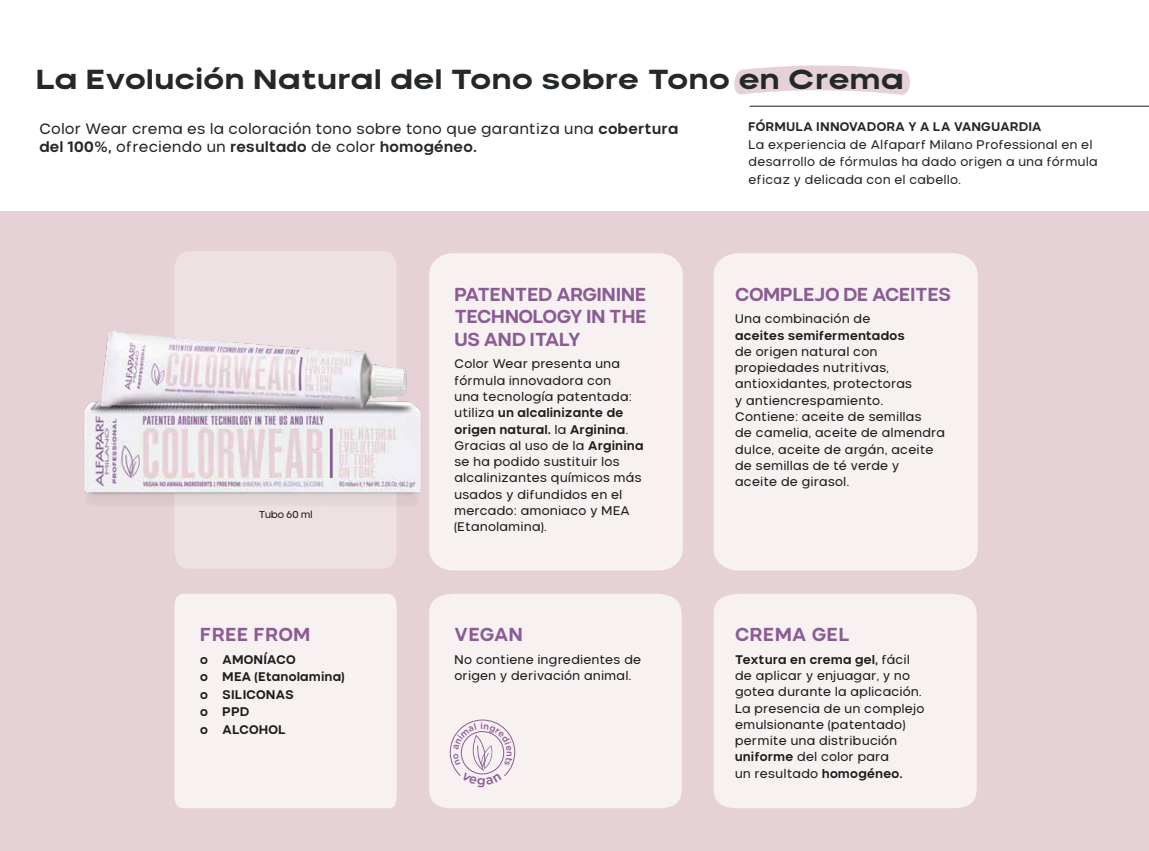
<style>
.page{position:relative;width:1149px;height:851px;background:#fff}
.page>*{position:absolute;margin:0;border:0;box-sizing:border-box;transform-origin:0 0}
.t1{font:800 expanded 27.5px "Nominee";letter-spacing:-.02em;color:#24282a}
.t2{font:700 18.75px/22.5px "Nominee";letter-spacing:-.04em;color:#8a5c93;text-align:justify}
.t3{font:700 18.75px "Nominee";letter-spacing:-.005em;color:#8a5c93}
.t4{font:700 18.75px "Nominee";letter-spacing:.005em;color:#8a5c93}
.t5{font:500 15px/17.5px "Nominee";letter-spacing:-.02em;color:#24282a}
.t6{font:500 12.5px/16.2px "Nominee";letter-spacing:-.02em;color:#1d1d1b}
.t7{font:500 12.5px/17.5px "Nominee";letter-spacing:-.02em;color:#24282a}
.t8{font:700 12.5px/17.5px "Nominee";letter-spacing:-.015em;color:#1d1d1b}
.t9{font:700 12.5px "Nominee";letter-spacing:-.01em;color:#24282a}
.t10{font:500 10px "Nominee";letter-spacing:-.06em;color:#1d1d1b}
.s1{font-weight:700}
</style>
<div class="page">
<div style="left:0;top:212px;width:1148px;height:638px;background:#e6d2d6"></div>
<svg style="left:734px;top:65px;width:176px;height:30px"></svg>
<div style="left:429px;top:594px;width:252px;height:214px;background:#f7f1f2"></div>
<div style="left:431px;top:253px;width:251px;height:317px;background:#f7f1f2"></div>
<div style="left:714px;top:594px;width:262px;height:214px;background:#f7f1f2"></div>
<div style="left:714px;top:253px;width:263px;height:317px;background:#f7f1f2"></div>
<div style="left:174px;top:594px;width:222px;height:214px;background:#f7f1f2"></div>
<div style="left:175px;top:252px;width:221px;height:15px;background:#eee1e4"></div>
<hr style="left:749px;top:106px;width:399px;height:1px;background:#1d1d1b">
<img style="left:84px;top:267px;width:363px;height:302px">
<svg style="left:449px;top:719px;width:66px;height:68px;background:#ece3e9"></svg>
<h1 class="t1" style="left:35px;top:62px;width:869px">La Evolución Natural del Tono sobre Tono en Crema</h1>
<p class="t9" style="left:748px;top:119px;width:295px">FÓRMULA INNOVADORA Y A LA VANGUARDIA</p>
<p class="t7" style="left:748px;top:135px;width:351px">La experiencia de Alfaparf Milano Professional en el desarrollo de fórmulas ha dado origen a una fórmula eficaz y delicada con el cabello.</p>
<p class="t5" style="left:39px;top:120px;width:640px">Color Wear crema es la coloración tono sobre tono que garantiza una <span class="s1">cobertura del 100%,</span> ofreciendo un <span class="s1">resultado</span> de color <span class="s1">homogéneo.</span></p>
<p class="t10" style="left:258px;top:508px;width:56px">Tubo 60 ml</p>
<h2 class="t4" style="left:200px;top:623px;width:112px">FREE FROM</h2>
<p class="t8" style="left:200px;top:650px;width:146px">o AMONÍACO<br>o MEA (Etanolamina) o SILICONAS<br>o PPD<br>o ALCOHOL</p>
<h2 class="t2" style="left:454px;top:283px;width:194px">PATENTED ARGININE TECHNOLOGY IN THE US AND ITALY</h2>
<p class="t6" style="left:454px;top:355px;width:191px">Color Wear presenta una fórmula innovadora con<br>una tecnología patentada: utiliza <span class="s1">un alcalinizante de origen natural.</span> la <span class="s1">Arginina</span>.<br>Gracias al uso de la <span class="s1">Arginina </span>se ha podido sustituir los alcalinizantes químicos más usados y difundidos en el mercado: amoniaco y MEA (Etanolamina).</p>
<h2 class="t2" style="left:454px;top:623px;width:70px">VEGAN</h2>
<p class="t6" style="left:454px;top:651px;width:189px">No contiene ingredientes de origen y derivación animal.</p>
<h2 class="t2" style="left:734px;top:283px;width:218px">COMPLEJO DE ACEITES</h2>
<p class="t6" style="left:734px;top:310px;width:137px">Una combinación de</p>
<p class="t8" style="left:734px;top:326px;width:172px">aceites semifermentados</p>
<p class="t6" style="left:734px;top:343px;width:212px">de origen natural con propiedades nutritivas, antioxidantes, protectoras<br>y antiencrespamiento.<br>Contiene: aceite de semillas<br>de camelia, aceite de almendra dulce, aceite de argán, aceite de semillas de té verde y aceite de girasol.</p>
<h2 class="t3" style="left:734px;top:623px;width:117px">CREMA GEL</h2>
<p class="t6" style="left:734px;top:651px;width:191px"><span class="s1">Textura en crema gel,</span> fácil de aplicar y enjuagar, y no gotea durante la aplicación.<br>La presencia de un complejo emulsionante (patentado) permite una distribución <span class="s1">uniforme</span> del color para<br>un resultado <span class="s1">homogéneo.</span></p>
</div>
